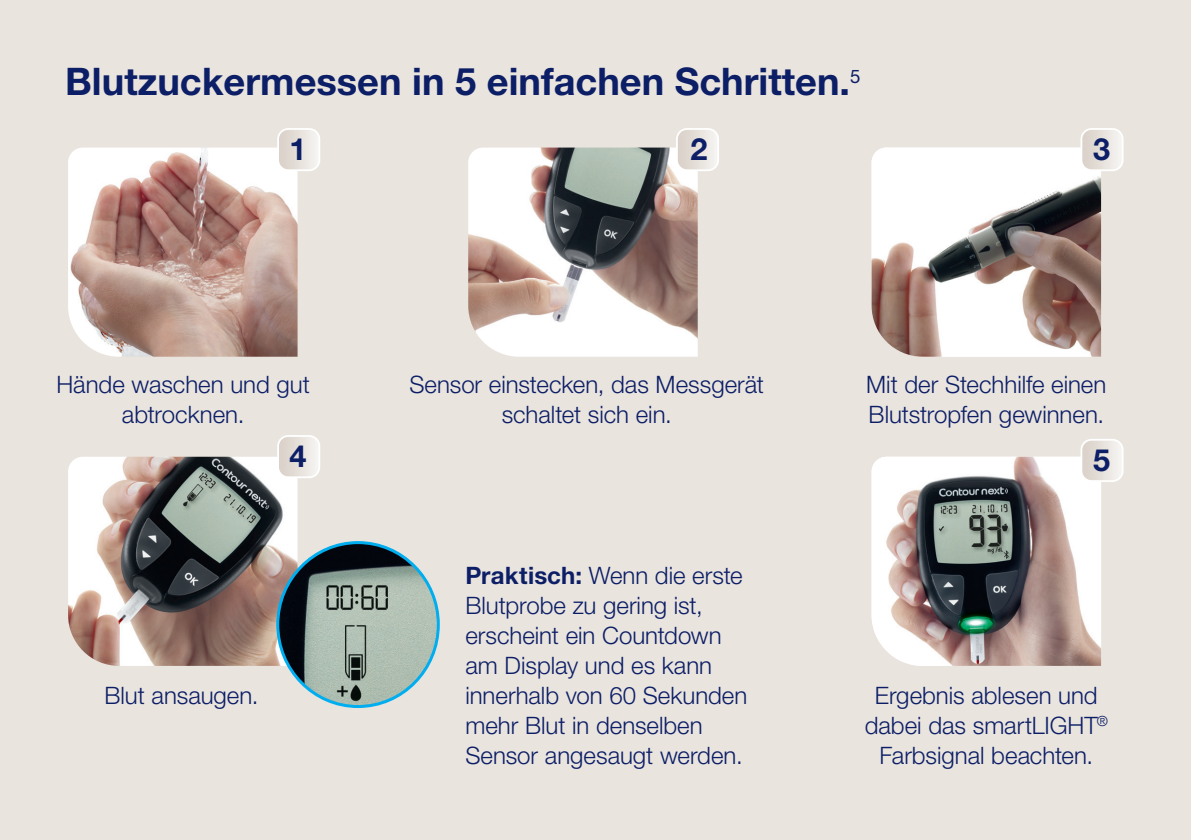
<style>
.page{position:relative;width:1191px;height:840px;background:#fff}
.page>*{position:absolute;margin:0;border:0;box-sizing:border-box;transform-origin:0 0}
.t1{font:700 38px "Helvetica Neue LT Std";color:#0c1e66}
.t2{font:700 30.6px "Helvetica Neue LT Std";color:#0c1e66}
.t3{font:300 24px/30px "Helvetica Neue LT Std";color:#0c1e66;text-align:center}
.s1{font-weight:700}
</style>
<div class="page">
<div style="left:0;top:0;width:1191px;height:839px;background:#e9e4de"></div>
<img style="left:68px;top:147px;width:229px;height:209px">
<img style="left:468px;top:147px;width:229px;height:209px">
<img style="left:871px;top:147px;width:230px;height:209px">
<img style="left:68px;top:456px;width:229px;height:209px">
<img style="left:871px;top:456px;width:230px;height:209px">
<img style="left:278px;top:542px;width:160px;height:164px">
<div style="left:276px;top:540px;width:164px;height:167px;border:3px solid #00aeef;border-radius:50%"></div>
<img style="left:278px;top:131px;width:40px;height:39px">
<div style="left:277px;top:128px;width:43px;height:43px;border:2px solid #fff;border-radius:10px"></div>
<img style="left:278px;top:438px;width:40px;height:39px">
<div style="left:277px;top:435px;width:43px;height:43px;border:2px solid #fff;border-radius:10px"></div>
<img style="left:1081px;top:441px;width:41px;height:40px">
<div style="left:1080px;top:438px;width:43px;height:43px;border:2px solid #fff;border-radius:10px"></div>
<img style="left:677px;top:131px;width:39px;height:39px">
<div style="left:676px;top:128px;width:43px;height:43px;border:2px solid #fff;border-radius:10px"></div>
<img style="left:1081px;top:130px;width:41px;height:40px">
<div style="left:1080px;top:128px;width:43px;height:43px;border:2px solid #fff;border-radius:10px"></div>
<h1 class="t1" style="left:65px;top:58px;width:796px">Blutzuckermessen in 5 einfachen Schritten.<sup>5</sup></h1>
<p class="t2" style="left:289px;top:130px;width:19px">1</p>
<p class="t2" style="left:690px;top:130px;width:19px">2</p>
<p class="t2" style="left:1093px;top:130px;width:19px">3</p>
<p class="t3" style="left:56px;top:368px;width:255px">Hände waschen und gut abtrocknen.</p>
<p class="t3" style="left:409px;top:368px;width:356px">Sensor einstecken, das Messgerät schaltet sich ein.</p>
<p class="t3" style="left:866px;top:368px;width:241px;text-align:left">Mit der Stechhilfe einen<br>Blutstropfen gewinnen.</p>
<p class="t2" style="left:289px;top:437px;width:19px">4</p>
<p class="t2" style="left:1093px;top:441px;width:19px">5</p>
<p class="t3" style="left:104px;top:679px;width:156px">Blut ansaugen.</p>
<p class="t3" style="left:465px;top:559px;width:283px;text-align:left"><span class="s1">Praktisch:</span> Wenn die erste<br>Blutprobe zu gering ist, erscheint ein Countdown am Display und es kann innerhalb von 60 Sekunden mehr Blut in denselben<br>Sensor angesaugt werden.</p>
<p class="t3" style="left:864px;top:679px;width:245px">Ergebnis ablesen und dabei das smartLIGHT<sup>®<br></sup>Farbsignal beachten.</p>
</div>
